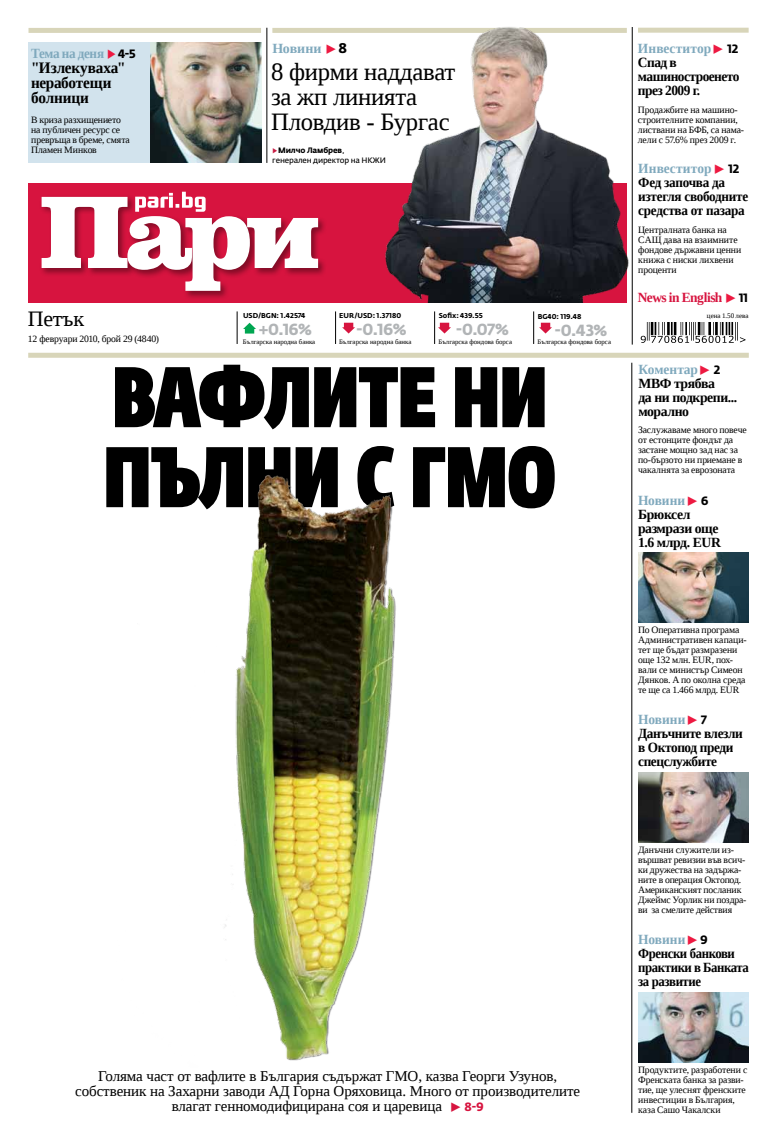
<style>
.page{position:relative;width:777px;height:1134px;background:#fff}
.page>*{position:absolute;margin:0;border:0;box-sizing:border-box;transform-origin:0 0}
.t1{font:85px/80px "Fedra Sans Dis Pro Heavy Cond";letter-spacing:-.005em;color:#000}
.t2{font:25px/25px "Liberation Serif";letter-spacing:-.01em;color:#000}
.t3{font:22px "Liberation Serif";letter-spacing:-.01em;color:#000}
.t4{font:700 16px/15px "Liberation Serif";letter-spacing:-.01em;color:#000;scale:.95 1}
.t5{font:700 16px "Fedra Sans Alt Pro";letter-spacing:-.03em;color:#b1b4b6}
.t6{font:15px/15px "Liberation Serif";letter-spacing:-.005em;color:#000;text-align:center}
.t7{font:700 14px/14px "Liberation Serif";letter-spacing:-.03em;color:#000}
.t8{font:700 14px/14px "Liberation Serif";letter-spacing:-.03em;color:#000;scale:.94 1}
.t9{font:700 14px/14px "Liberation Serif";letter-spacing:-.03em;color:#000;scale:.95 1}
.t10{font:700 14px/14px "Liberation Serif";letter-spacing:-.03em;color:#000;scale:.91 1}
.t11{font:700 14px/14px "Liberation Serif";letter-spacing:-.03em;color:#000;scale:.96 1}
.t12{font:700 14px "Liberation Serif";letter-spacing:-.035em;color:#d7143f;scale:.96 1}
.t13{font:700 14px "Liberation Serif";letter-spacing:-.025em;color:#80a9bd;scale:.94 1}
.t14{font:700 14px "Liberation Serif";letter-spacing:-.025em;color:#80a9bd}
.t15{font:9.7px/10px "Liberation Serif";letter-spacing:-.01em;color:#000}
.t16{font:7.8px/10px "Fedra Sans Alt Pro";letter-spacing:-.02em;color:#000}
.t17{font:700 7px "Fedra Sans Alt Pro";color:#000}
.t18{font:7px "Liberation Serif";letter-spacing:.005em;color:#000}
.t19{font:6.8px "Liberation Serif";color:#000}
.s1{font-family:"Fedra Sans Alt Pro";color:#ed1941}
.s2{font-family:"Fedra Sans Alt Pro";font-size:12px;color:#000}
.s3{font-family:"Fedra Sans Alt Pro";color:#000}
.s4{color:#c61a41}
.s5{font-weight:700}
.s6{color:#80a9bd}
.s7{font-family:"Fedra Sans Alt Pro";font-size:12px}
.s8{font-family:"Fedra Sans Alt Pro";font-weight:700;font-size:14px;color:#d7143f}
.s9{font-family:"Fedra Sans Alt Pro";font-weight:700;font-size:12px;color:#d7143f}
</style>
<div class="page">
<div style="left:28px;top:183px;width:598px;height:120px;background:#d7143f"></div>
<div style="left:638px;top:28px;width:110px;height:5px;background:#d8d5b9"></div>
<div style="left:28px;top:43px;width:233px;height:120px;background:#d2e3ed"></div>
<hr style="left:267px;top:28px;width:1px;height:135px;background:#000">
<div style="left:28px;top:353px;width:721px;height:5px;background:#d8d5b9"></div>
<div style="left:39px;top:195px;width:97px;height:82px;background:#000;opacity:.4"></div>
<div style="left:183px;top:214px;width:75px;height:86px;background:#000;opacity:.4"></div>
<div style="left:245px;top:216px;width:82px;height:61px;background:#000;opacity:.4"></div>
<div style="left:272px;top:28px;width:355px;height:5px;background:#d8d5b9"></div>
<hr style="left:632px;top:27px;width:1px;height:318px;background:#000">
<div style="left:28px;top:28px;width:233px;height:5px;background:#d8d5b9"></div>
<svg style="left:42px;top:192px;width:276px;height:99px"></svg>
<hr style="left:533px;top:311px;width:1px;height:33px;background:#000">
<hr style="left:434px;top:311px;width:1px;height:33px;background:#000">
<hr style="left:335px;top:311px;width:1px;height:33px;background:#000">
<hr style="left:237px;top:311px;width:1px;height:33px;background:#000">
<svg style="left:640px;top:323px;width:105px;height:20px"></svg>
<svg style="left:243px;top:323px;width:13px;height:11px"></svg>
<hr style="left:631px;top:363px;width:1px;height:750px;background:#000">
<img style="left:150px;top:43px;width:111px;height:119px">
<svg style="left:342px;top:323px;width:13px;height:11px"></svg>
<svg style="left:438px;top:323px;width:13px;height:11px"></svg>
<svg style="left:539px;top:323px;width:13px;height:11px"></svg>
<img style="left:385px;top:27px;width:263px;height:276px">
<img style="left:638px;top:993px;width:110px;height:70px">
<img style="left:638px;top:553px;width:110px;height:70px">
<img style="left:638px;top:773px;width:110px;height:70px">
<img style="left:224px;top:475px;width:172px;height:586px">
<p class="t13" style="left:31px;top:44px;width:113px">Тема на деня <span class="s1">▶</span> <span class="s2">4-5</span></p>
<p class="t4" style="left:31px;top:60px;width:101px">"Излекуваха" неработещи болници</p>
<p class="t15" style="left:31px;top:114px;width:100px">В криза разхищението на публичен ресурс се превръща в бреме, смята<br>Пламен Минков</p>
<p class="t14" style="left:272px;top:39px;width:76px">Новини <span class="s1">▶</span><span class="s3">8</span></p>
<p class="t2" style="left:271px;top:59px;width:186px">8 фирми наддават за жп линията<br>Пловдив - Бургас</p>
<p class="t16" style="left:272px;top:145px;width:115px"><span class="s4">▶</span><span class="s5">Милчо Ламбрев</span>, генерален директор на НКЖИ</p>
<p class="t11" style="left:638px;top:41px;width:107px"><span class="s6">Инвеститор</span><span class="s1">▶</span> <span class="s7">12<br></span>Спад в машиностроенето през 2009 г.</p>
<p class="t15" style="left:638px;top:104px;width:108px">Продажбите на машино&shy;строителните компании, листвани на БФБ, са нама&shy;лели с 57.6% през 2009 г.</p>
<p class="t8" style="left:638px;top:161px;width:118px"><span class="s6">Инвеститор</span> <span class="s1">▶</span> <span class="s7">12<br></span>Фед започва да изтегля свободните средства от пазара</p>
<p class="t15" style="left:638px;top:224px;width:105px">Централната банка на<br>САЩ дава на взаимните фондове държавни ценни книжа с ниски лихвени проценти</p>
<p class="t12" style="left:638px;top:288px;width:116px">News in English <span class="s1">▶</span> <span class="s2">11</span></p>
<p class="t3" style="left:28px;top:305px;width:58px">Петък</p>
<p class="t15" style="left:28px;top:334px;width:133px">12 февруари 2010, брой 29 (4840)</p>
<p class="t17" style="left:243px;top:311px;width:64px">USD/BGN: 1.42574</p>
<p class="t5" style="left:259px;top:320px;width:55px">+0.16%</p>
<p class="t19" style="left:243px;top:338px;width:74px">Българска народна банка</p>
<p class="t17" style="left:339px;top:311px;width:64px">EUR/USD: 1.37180</p>
<p class="t5" style="left:356px;top:320px;width:51px">-0.16%</p>
<p class="t19" style="left:339px;top:338px;width:74px">Българска народна банка</p>
<p class="t17" style="left:439px;top:311px;width:46px">Sofix: 439.55</p>
<p class="t5" style="left:456px;top:320px;width:55px">-0.07%</p>
<p class="t19" style="left:438px;top:338px;width:75px">Българска фондова борса</p>
<p class="t17" style="left:538px;top:312px;width:45px">BG40: 119.48</p>
<p class="t5" style="left:555px;top:320px;width:54px">-0.43%</p>
<p class="t19" style="left:537px;top:338px;width:75px">Българска фондова борса</p>
<p class="t18" style="left:707px;top:311px;width:43px">цена 1.50 лева</p>
<p class="t1" style="left:103px;top:350px;width:454px">Вафлите ни пълни с ГМО</p>
<p class="t7" style="left:638px;top:362px;width:100px"><span class="s6">Коментар</span><span class="s1">▶</span> <span class="s7">2<br></span>МВФ трябва<br>да ни подкрепи... морално</p>
<p class="t15" style="left:638px;top:424px;width:110px">Заслужаваме много повече от естонците фондът да застане мощно зад нас за по-бързото ни приемане в чакалнята за еврозоната</p>
<p class="t7" style="left:638px;top:493px;width:84px"><span class="s6">Новини</span><span class="s1">▶</span> <span class="s7">6<br></span>Брюксел размрази още<br>1.6 млрд. EUR</p>
<p class="t15" style="left:638px;top:624px;width:110px">По Оперативна програма<br>Административен капаци&shy;тет ще бъдат размразени още 132 млн. EUR, пох&shy;вали се министър Симеон<br>Дянков. А по околна среда те ще са 1.466 млрд. EUR</p>
<p class="t9" style="left:638px;top:712px;width:112px"><span class="s6">Новини</span><span class="s1">▶</span> <span class="s7">7<br></span>Данъчните влезли в Октопод преди спецслужбите</p>
<p class="t6" style="left:75px;top:1069px;width:506px">Голяма част от вафлите в България съдържат ГМО, казва Георги Узунов, собственик на Захарни заводи АД Горна Оряховица. Много от производителите влагат генномодифицирана соя и царевица <span class="s8">▶</span> <span class="s9">8-9</span></p>
<p class="t15" style="left:638px;top:844px;width:110px">Данъчни служители из&shy;вършват ревизии във всич&shy;ки дружества на задържа&shy;ните в операция Октопод.<br>Американският посланик<br>Джеймс Уорлик ни поздра&shy;ви за смелите действия</p>
<p class="t10" style="left:638px;top:932px;width:123px"><span class="s6">Новини</span><span class="s1">▶</span> <span class="s7">9<br></span>Френски банкови практики в Банката за развитие</p>
<p class="t15" style="left:638px;top:1064px;width:111px">Продуктите, разработени с<br>Френската банка за разви&shy;тие, ще улеснят френските инвестиции в България, каза Сашо Чакалски</p>
</div>
